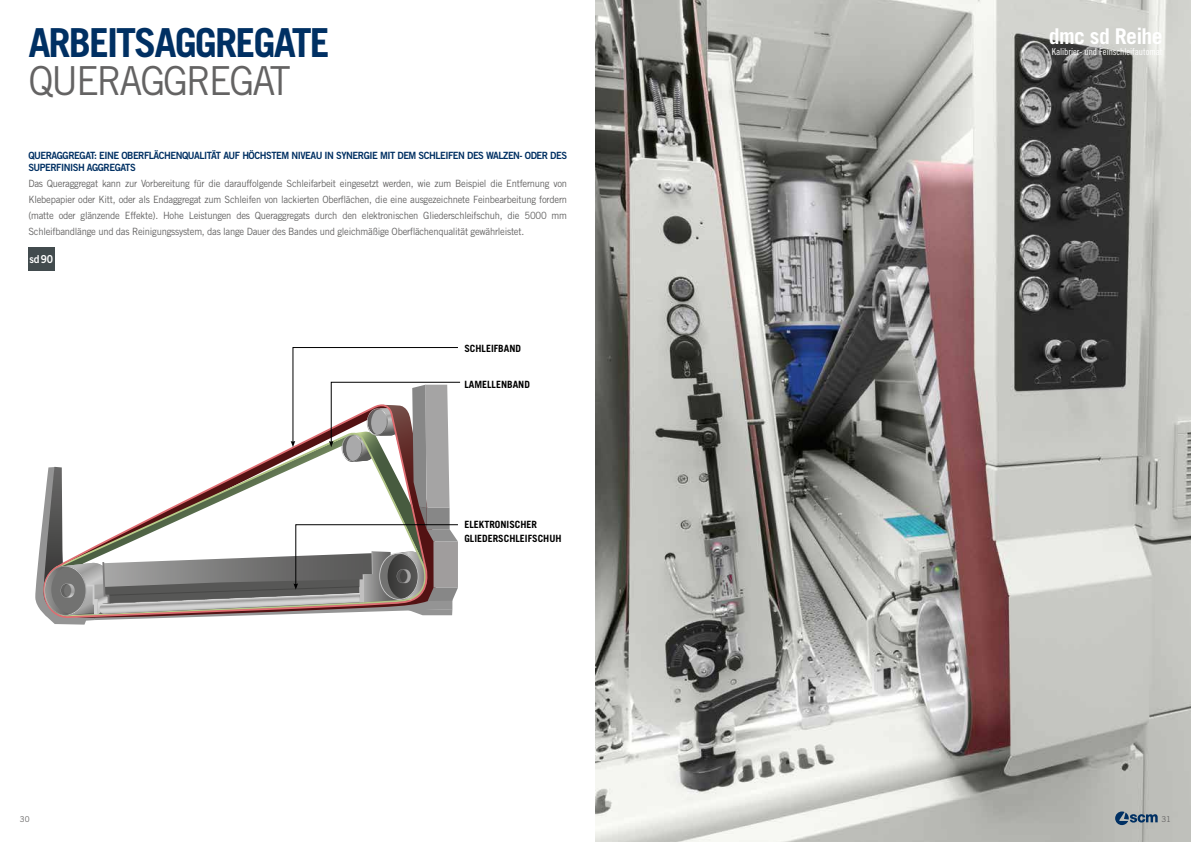
<style>
.page{position:relative;width:1191px;height:842px;background:#fff}
.page>*{position:absolute;margin:0;border:0;box-sizing:border-box;transform-origin:0 0}
.t1{font:700 40px "Trade Gothic LT Std";letter-spacing:-.05em;color:#003063}
.t2{font:40px "Trade Gothic LT Std";letter-spacing:-.06em;color:#646363;scale:.94 1}
.t3{font:700 21.7px "Trade Gothic LT Std";letter-spacing:-.03em;color:#fff}
.t4{font:11px "Trade Gothic LT Std Bd 2";color:#fff;scale:.94 1}
.t5{font:10px/16px "Trade Gothic LT Std";letter-spacing:-.025em;color:#646363;text-align:justify;scale:.94 1}
.t6{font:10px/12px "Trade Gothic LT Std Bd 2";letter-spacing:-.05em;color:#003063;scale:.94 1}
.t7{font:700 10px/14.4px "Trade Gothic LT Std";color:#000}
.t8{font:9.6px "Trade Gothic LT Std Cn 18";letter-spacing:-.005em;color:#fff}
.t9{font:8px "Trade Gothic LT Std";color:#646363}
</style>
<div class="page">
<div style="left:28px;top:247px;width:26px;height:24px;background:#424b4e"></div>
<svg style="left:35px;top:347px;width:425px;height:278px"></svg>
<img style="left:595px;top:0;width:596px;height:842px">
<svg style="left:1115px;top:811px;width:42px;height:14px"></svg>
<h1 class="t1" style="left:28px;top:18px;width:303px">ARBEITSAGGREGATE</h1>
<h1 class="t2" style="left:28px;top:57px;width:280px">QUERAGGREGAT</h1>
<p class="t6" style="left:28px;top:149px;width:574px">QUERAGGREGAT: EINE OBERFLÄCHENQUALITÄT AUF HÖCHSTEM NIVEAU IN SYNERGIE MIT DEM SCHLEIFEN DES WALZEN- ODER DES<br>SUPERFINISH AGGREGATS</p>
<p class="t5" style="left:28px;top:175px;width:574px">Das Queraggregat kann zur Vorbereitung für die darauffolgende Schleifarbeit eingesetzt werden, wie zum Beispiel die Entfernung von Klebepapier oder Kitt, oder als Endaggregat zum Schleifen von lackierten Oberflächen, die eine ausgezeichnete Feinbearbeitung fordern (matte oder glänzende Effekte). Hohe Leistungen des Queraggregats durch den elektronischen Gliederschleifschuh, die 5000 mm Schleifbandlänge und das Reinigungssystem, das lange Dauer des Bandes und gleichmäßige Oberflächenqualität gewährleistet.</p>
<p class="t4" style="left:30px;top:252px;width:27px">sd 90</p>
<p class="t7" style="left:464px;top:341px;width:58px">SCHLEIFBAND</p>
<p class="t7" style="left:464px;top:377px;width:67px">LAMELLENBAND</p>
<p class="t7" style="left:464px;top:517px;width:99px">ELEKTRONISCHER<br>GLIEDERSCHLEIFSCHUH</p>
<h2 class="t3" style="left:1048px;top:23px;width:115px">dmc sd Reihe</h2>
<p class="t8" style="left:1051px;top:46px;width:112px">Kalibrier- und Feinschleifautomat</p>
<p class="t9" style="left:20px;top:814px;width:11px">30</p>
<p class="t9" style="left:1161px;top:814px;width:11px">31</p>
</div>
